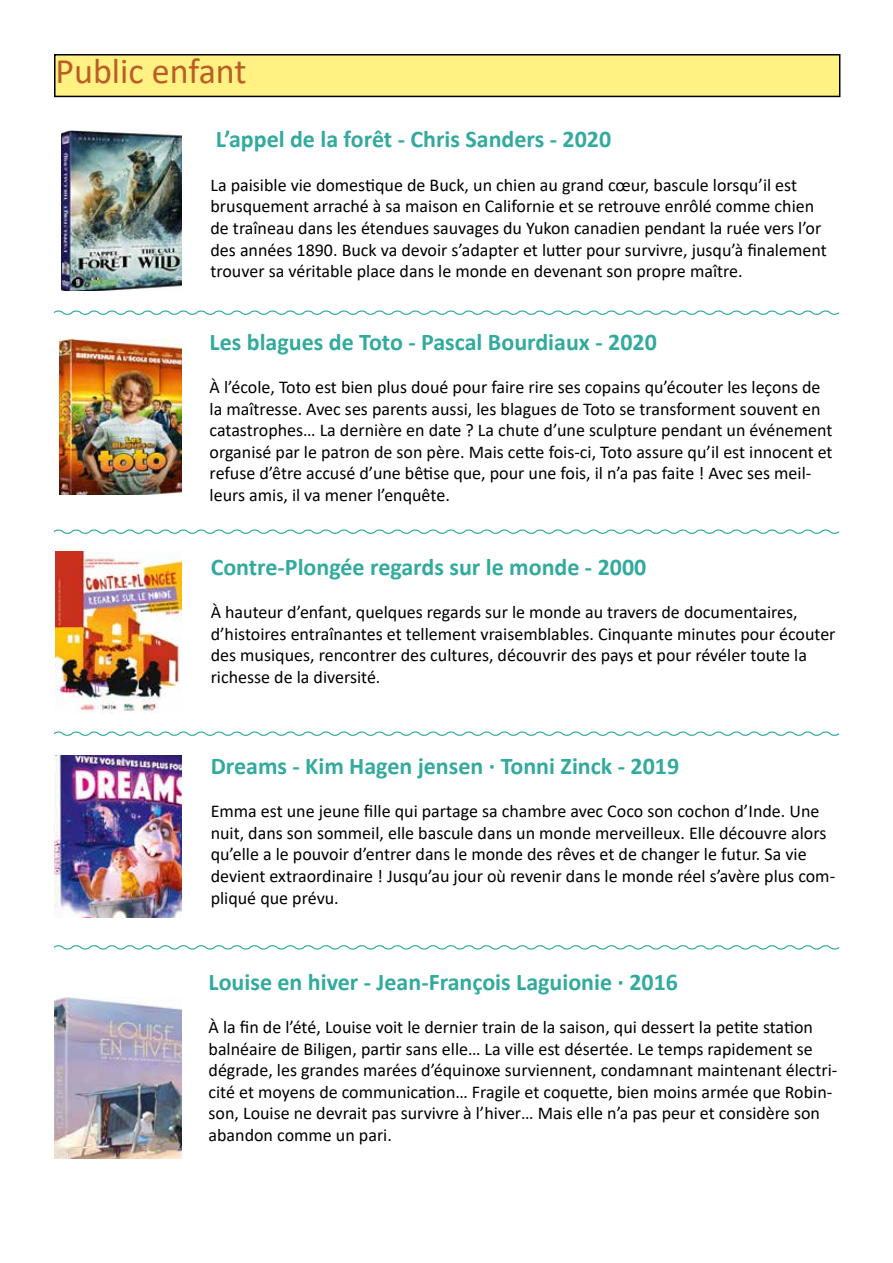
<style>
.page{position:relative;width:893px;height:1263px;background:#fff}
.page>*{position:absolute;margin:0;border:0;box-sizing:border-box;transform-origin:0 0}
.t1{font:36px "Calibri";color:#bb5d28}
.t2{font:700 24px "Calibri";color:#32aa9d}
.t3{font:18px/21.6px "Calibri";color:#000}
</style>
<div class="page">
<img style="left:62px;top:131px;width:120px;height:159px">
<img style="left:59px;top:339px;width:123px;height:155px">
<img style="left:55px;top:552px;width:127px;height:160px">
<img style="left:54px;top:756px;width:128px;height:161px">
<div style="left:55px;top:55px;width:785px;height:41px;background:#fff182"></div>
<div style="left:54px;top:54px;width:786px;height:43px;border:2px solid #000"></div>
<img style="left:54px;top:997px;width:128px;height:162px">
<svg style="left:53px;top:310px;width:787px;height:5px"></svg>
<svg style="left:53px;top:529px;width:787px;height:5px"></svg>
<svg style="left:53px;top:731px;width:787px;height:5px"></svg>
<svg style="left:53px;top:945px;width:787px;height:5px"></svg>
<h1 class="t1" style="left:56px;top:46px;width:193px">Public enfant</h1>
<h2 class="t2" style="left:216px;top:123px;width:397px">L’appel de la forêt - Chris Sanders - 2020</h2>
<p class="t3" style="left:210px;top:173px;width:618px">La paisible vie domestique de Buck, un chien au grand cœur, bascule lorsqu’il est brusquement arraché à sa maison en Californie et se retrouve enrôlé comme chien de traîneau dans les étendues sauvages du Yukon canadien pendant la ruée vers l’or des années 1890. Buck va devoir s’adapter et lutter pour survivre, jusqu’à finalement trouver sa véritable place dans le monde en devenant son propre maître.</p>
<h2 class="t2" style="left:210px;top:325px;width:449px">Les blagues de Toto - Pascal Bourdiaux - 2020</h2>
<p class="t3" style="left:210px;top:376px;width:624px">À l’école, Toto est bien plus doué pour faire rire ses copains qu’écouter les leçons de la maîtresse. Avec ses parents aussi, les blagues de Toto se transforment souvent en catastrophes… La dernière en date ? La chute d’une sculpture pendant un événement organisé par le patron de son père. Mais cette fois-ci, Toto assure qu’il est innocent et refuse d’être accusé d’une bêtise que, pour une fois, il n’a pas faite ! Avec ses meil&shy;leurs amis, il va mener l’enquête.</p>
<h2 class="t2" style="left:211px;top:550px;width:437px">Contre-Plongée regards sur le monde - 2000</h2>
<p class="t3" style="left:211px;top:601px;width:626px">À hauteur d’enfant, quelques regards sur le monde au travers de documentaires, d’histoires entraînantes et tellement vraisemblables. Cinquante minutes pour écouter des musiques, rencontrer des cultures, découvrir des pays et pour révéler toute la richesse de la diversité.</p>
<h2 class="t2" style="left:211px;top:749px;width:470px">Dreams - Kim Hagen jensen · Tonni Zinck - 2019</h2>
<p class="t3" style="left:211px;top:800px;width:626px">Emma est une jeune fille qui partage sa chambre avec Coco son cochon d’Inde. Une nuit, dans son sommeil, elle bascule dans un monde merveilleux. Elle découvre alors qu’elle a le pouvoir d’entrer dans le monde des rêves et de changer le futur. Sa vie devient extraordinaire ! Jusqu’au jour où revenir dans le monde réel s’avère plus com&shy;pliqué que prévu.</p>
<h2 class="t2" style="left:209px;top:965px;width:471px">Louise en hiver - Jean-François Laguionie · 2016</h2>
<p class="t3" style="left:209px;top:1016px;width:630px">À la fin de l’été, Louise voit le dernier train de la saison, qui dessert la petite station balnéaire de Biligen, partir sans elle… La ville est désertée. Le temps rapidement se dégrade, les grandes marées d’équinoxe surviennent, condamnant maintenant électri&shy;cité et moyens de communication… Fragile et coquette, bien moins armée que Robin&shy;son, Louise ne devrait pas survivre à l’hiver… Mais elle n’a pas peur et considère son abandon comme un pari.</p>
</div>
